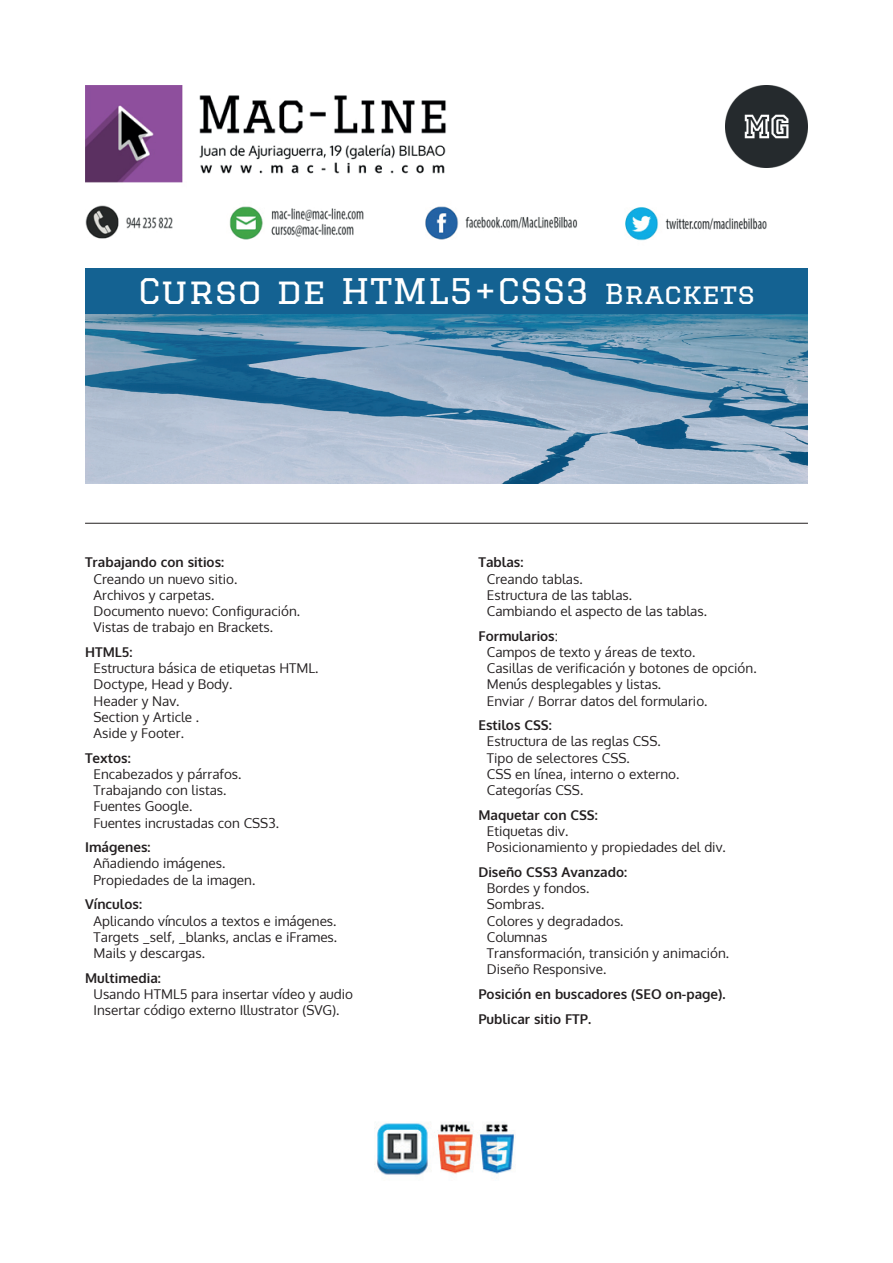
<style>
.page{position:relative;width:893px;height:1263px;background:#fff}
.page>*{position:absolute;margin:0;border:0;box-sizing:border-box;transform-origin:0 0}
.t1{font:34.5px "Graduate";color:#fff;scale:1.09 1}
.t2{font:13.5px/16.2px "Oxygen";color:#231f20}
.t3{font:700 13.5px/24.8px "Oxygen";color:#231f20}
.s1{font-size:27px}
.s2{font-weight:700}
</style>
<div class="page">
<hr style="left:85px;top:523px;width:723px;height:1px;background:#231f20">
<img style="left:85px;top:85px;width:682px;height:156px">
<img style="left:725px;top:85px;width:83px;height:83px">
<img style="left:374px;top:1122px;width:140px;height:53px">
<div style="left:85px;top:268px;width:723px;height:47px;background:#146292"></div>
<img style="left:85px;top:315px;width:723px;height:168px">
<h1 class="t1" style="left:138px;top:271px;width:567px">Curso de HTML5+CSS3 <span class="s1">Brackets</span></h1>
<p class="t3" style="left:85px;top:551px;width:141px">Trabajando con sitios:</p>
<p class="t2" style="left:94px;top:571px;width:208px">Creando un nuevo sitio.<br>Archivos y carpetas.<br>Documento nuevo: Configuración.<br>Vistas de trabajo en Brackets.</p>
<p class="t3" style="left:85px;top:640px;width:49px">HTML5:</p>
<p class="t2" style="left:94px;top:660px;width:226px">Estructura básica de etiquetas HTML.<br>Doctype, Head y Body.<br>Header y Nav.<br>Section y Article .<br>Aside y Footer.</p>
<p class="t3" style="left:85px;top:746px;width:47px">Textos:</p>
<p class="t2" style="left:94px;top:766px;width:187px">Encabezados y párrafos.<br>Trabajando con listas.<br>Fuentes Google.<br>Fuentes incrustadas con CSS3.</p>
<p class="t3" style="left:85px;top:835px;width:67px">Imágenes:</p>
<p class="t2" style="left:94px;top:855px;width:163px">Añadiendo imágenes.<br>Propiedades de la imagen.</p>
<p class="t3" style="left:85px;top:892px;width:59px">Vínculos:</p>
<p class="t2" style="left:94px;top:912px;width:245px;text-align:justify">Aplicando vínculos a textos e imágenes.<br>Targets _self, _blanks, anclas e iFrames.<br>Mails y descargas.</p>
<p class="t3" style="left:85px;top:966px;width:77px">Multimedia:</p>
<p class="t2" style="left:94px;top:986px;width:261px">Usando HTML5 para insertar vídeo y audio<br>Insertar código externo Illustrator (SVG).</p>
<p class="t3" style="left:478px;top:551px;width:47px">Tablas:</p>
<p class="t2" style="left:487px;top:571px;width:222px">Creando tablas.<br>Estructura de las tablas.<br>Cambiando el aspecto de las tablas.</p>
<p class="t2" style="left:487px;top:628px;width:271px;text-indent:-9px"><span class="s2">Formularios</span>:<br>Campos de texto y áreas de texto.<br>Casillas de verificación y botones de opción.<br>Menús desplegables y listas.<br>Enviar / Borrar datos del formulario.</p>
<p class="t3" style="left:478px;top:713px;width:75px">Estilos CSS:</p>
<p class="t2" style="left:487px;top:733px;width:194px">Estructura de las reglas CSS.<br>Tipo de selectores CSS.<br>CSS en línea, interno o externo.<br>Categorías CSS.</p>
<p class="t3" style="left:478px;top:803px;width:121px">Maquetar con CSS:</p>
<p class="t2" style="left:487px;top:823px;width:240px">Etiquetas div.<br>Posicionamiento y propiedades del div.</p>
<p class="t3" style="left:478px;top:860px;width:150px">Diseño CSS3 Avanzado:</p>
<p class="t2" style="left:487px;top:880px;width:244px">Bordes y fondos.<br>Sombras.<br>Colores y degradados.<br>Columnas<br>Transformación, transición y animación.<br>Diseño Responsive.</p>
<p class="t3" style="left:478px;top:982px;width:249px">Posición en buscadores (SEO on-page).<br>Publicar sitio FTP.</p>
</div>
